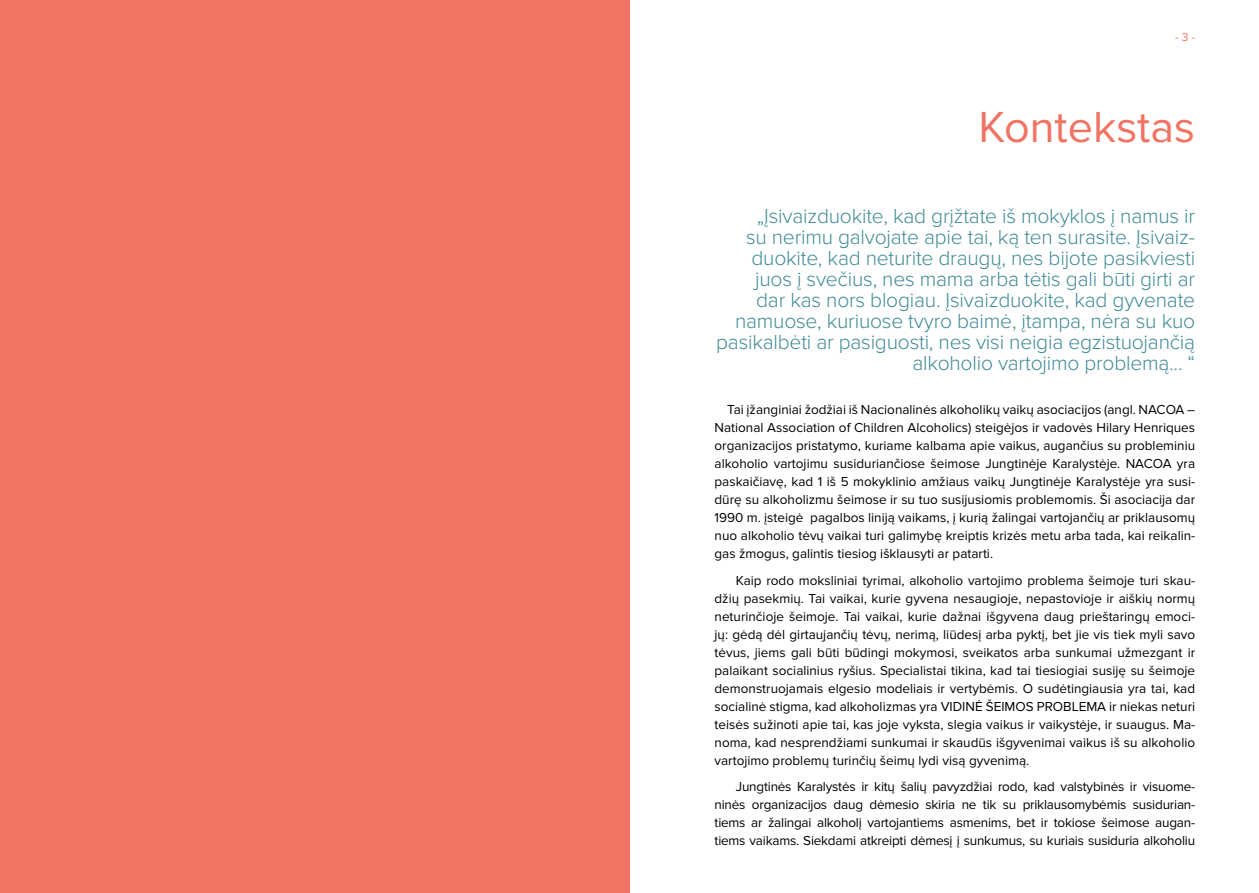
<style>
.page{position:relative;width:1259px;height:893px;background:#fff}
.page>*{position:absolute;margin:0;border:0;box-sizing:border-box;transform-origin:0 0}
.t1{font:45px "Proxima Nova";color:#f17363}
.t2{font:300 21px/21px "Proxima Nova";letter-spacing:-.01em;color:#418b96;text-align:right}
.t3{font:13.5px/18px "Proxima Nova";color:#000;text-align:justify}
.t4{font:12px "Proxima Nova";color:#f17363}
</style>
<div class="page">
<div style="left:0;top:0;width:629px;height:893px;background:#f17363"></div>
<p class="t4" style="left:1175px;top:30px;width:22px">- 3 -</p>
<h1 class="t1" style="left:978px;top:101px;width:218px">Kontekstas</h1>
<p class="t2" style="left:716px;top:206px;width:480px">„Įsivaizduokite, kad grįžtate iš mokyklos į namus ir<br>su nerimu galvojate apie tai, ką ten surasite. Įsivaiz&shy;duokite, kad neturite draugų, nes bijote pasikviesti juos į svečius, nes mama arba tėtis gali būti girti ar<br>dar kas nors blogiau. Įsivaizduokite, kad gyvenate namuose, kuriuose tvyro baimė, įtampa, nėra su kuo pasikalbėti ar pasiguosti, nes visi neigia egzistuojančią alkoholio vartojimo problemą... “</p>
<p class="t3" style="left:714px;top:401px;width:482px;text-indent:13px">Tai įžanginiai žodžiai iš Nacionalinės alkoholikų vaikų asociacijos (angl. NACOA – National Association of Children Alcoholics) steigėjos ir vadovės Hilary Henriques organizacijos pristatymo, kuriame kalbama apie vaikus, augančius su probleminiu alkoholio vartojimu susiduriančiose šeimose Jungtinėje Karalystėje. NACOA yra paskaičiavę, kad 1 iš 5 mokyklinio amžiaus vaikų Jungtinėje Karalystėje yra susi&shy;dūrę su alkoholizmu šeimose ir su tuo susijusiomis problemomis. Ši asociacija dar 1990 m. įsteigė pagalbos liniją vaikams, į kurią žalingai vartojančių ar priklausomų nuo alkoholio tėvų vaikai turi galimybę kreiptis krizės metu arba tada, kai reikalin&shy;gas žmogus, galintis tiesiog išklausyti ar patarti.</p>
<p class="t3" style="left:714px;top:571px;width:482px;text-indent:21px">Kaip rodo moksliniai tyrimai, alkoholio vartojimo problema šeimoje turi skau&shy;džių pasekmių. Tai vaikai, kurie gyvena nesaugioje, nepastovioje ir aiškių normų neturinčioje šeimoje. Tai vaikai, kurie dažnai išgyvena daug prieštaringų emoci&shy;jų: gėdą dėl girtaujančių tėvų, nerimą, liūdesį arba pyktį, bet jie vis tiek myli savo tėvus, jiems gali būti būdingi mokymosi, sveikatos arba sunkumai užmezgant ir palaikant socialinius ryšius. Specialistai tikina, kad tai tiesiogiai susiję su šeimoje demonstruojamais elgesio modeliais ir vertybėmis. O sudėtingiausia yra tai, kad socialinė stigma, kad alkoholizmas yra VIDINĖ ŠEIMOS PROBLEMA ir niekas neturi teisės sužinoti apie tai, kas joje vyksta, slegia vaikus ir vaikystėje, ir suaugus. Ma&shy;noma, kad nesprendžiami sunkumai ir skaudūs išgyvenimai vaikus iš su alkoholio vartojimo problemų turinčių šeimų lydi visą gyvenimą.</p>
<p class="t3" style="left:714px;top:778px;width:482px;text-indent:21px">Jungtinės Karalystės ir kitų šalių pavyzdžiai rodo, kad valstybinės ir visuome&shy;ninės organizacijos daug dėmesio skiria ne tik su priklausomybėmis susidurian&shy;tiems ar žalingai alkoholį vartojantiems asmenims, bet ir tokiose šeimose augan&shy;tiems vaikams. Siekdami atkreipti dėmesį į sunkumus, su kuriais susiduria alkoholiu</p>
</div>
